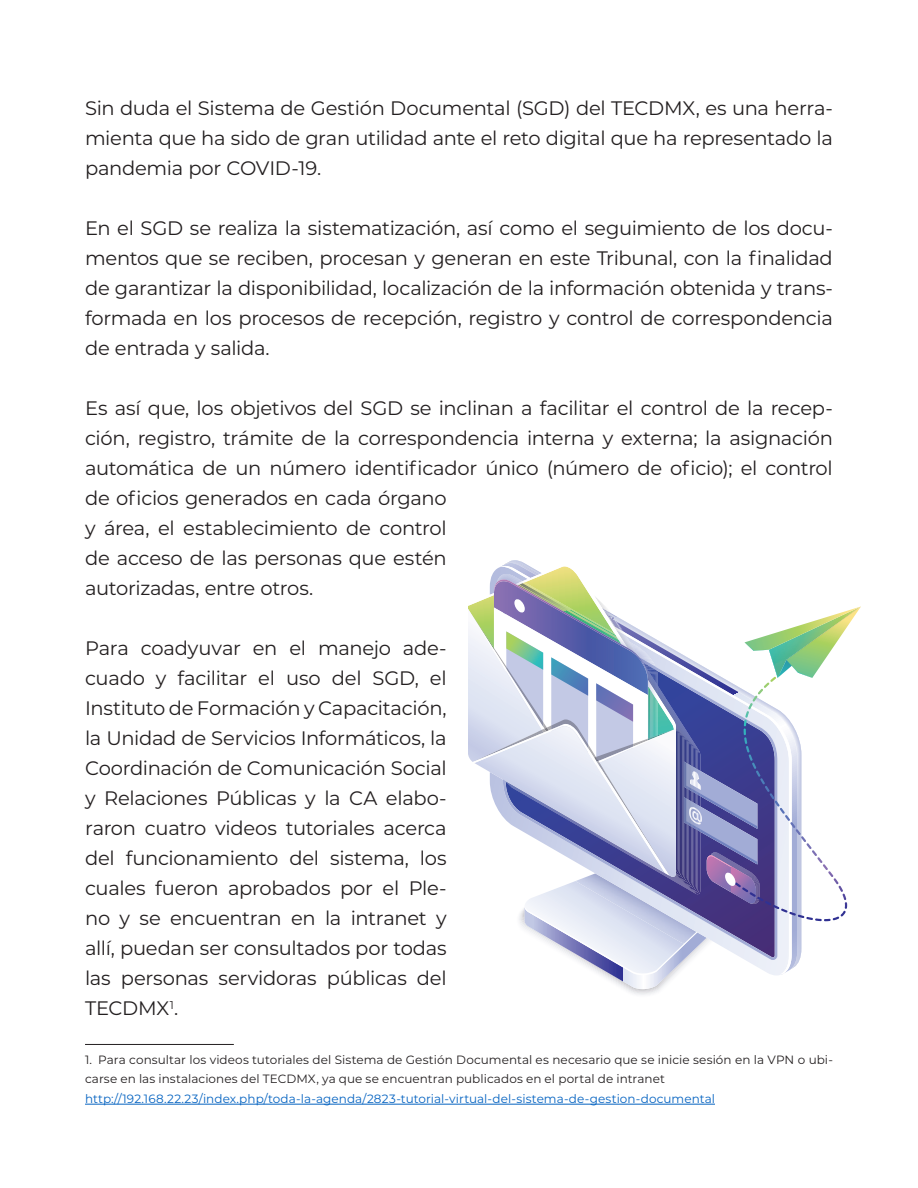
<style>
.page{position:relative;width:918px;height:1188px;background:#fff}
.page>*{position:absolute;margin:0;border:0;box-sizing:border-box;transform-origin:0 0}
.Texto_-_sin_sangria{font:19.5px/30px "Montserrat";letter-spacing:-.015em;color:#231f20;text-align:justify}
.NOTA_AL_PIE_texto{font:12px/19.5px "Montserrat";letter-spacing:.005em;color:#231f20}
.NOTA_AL_PIE_texto-2{font:12px "Montserrat";letter-spacing:.005em;color:#0563c1}
</style>
<div class="page">
<hr style="left:85px;top:1044px;width:149px;height:1px;background:#231f20">
<hr style="left:85px;top:1104px;width:630px;height:1px;background:#0563c1">
<svg style="left:468px;top:564px;width:393px;height:431px"></svg>
<p class="Texto_-_sin_sangria" style="left:85px;top:92px;width:749px">Sin duda el Sistema de Gestión Documental (SGD) del TECDMX, es una herra&shy;mienta que ha sido de gran utilidad ante el reto digital que ha representado la pandemia por COVID-19.</p>
<p class="Texto_-_sin_sangria" style="left:85px;top:212px;width:749px">En el SGD se realiza la sistematización, así como el seguimiento de los docu&shy;mentos que se reciben, procesan y generan en este Tribunal, con la finalidad de garantizar la disponibilidad, localización de la información obtenida y trans&shy;formada en los procesos de recepción, registro y control de correspondencia de entrada y salida.</p>
<p class="Texto_-_sin_sangria" style="left:85px;top:392px;width:749px;text-align:left">Es así que, los objetivos del SGD se inclinan a facilitar el control de la recep&shy;ción, registro, trámite de la correspondencia interna y externa; la asignación automática de un número identificador único (número de oficio); el control de oficios generados en cada órgano<br>y área, el establecimiento de control<br>de acceso de las personas que estén<br>autorizadas, entre otros.</p>
<p class="Texto_-_sin_sangria" style="left:85px;top:632px;width:363px">Para coadyuvar en el manejo ade&shy;cuado y facilitar el uso del SGD, el Instituto de Formación y Capacitación, la Unidad de Servicios Informáticos, la Coordinación de Comunicación Social y Relaciones Públicas y la CA elabo&shy;raron cuatro videos tutoriales acerca del funcionamiento del sistema, los cuales fueron aprobados por el Ple&shy;no y se encuentran en la intranet y allí, puedan ser consultados por todas las personas servidoras públicas del TECDMX<sup>1</sup>.</p>
<p class="NOTA_AL_PIE_texto" style="left:85px;top:1050px;width:749px">1. Para consultar los videos tutoriales del Sistema de Gestión Documental es necesario que se inicie sesión en la VPN o ubi&shy;carse en las instalaciones del TECDMX, ya que se encuentran publicados en el portal de intranet</p>
<p class="NOTA_AL_PIE_texto-2" style="left:85px;top:1090px;width:631px">http://192.168.22.23/index.php/toda-la-agenda/2823-tutorial-virtual-del-sistema-de-gestion-documental</p>
</div>
